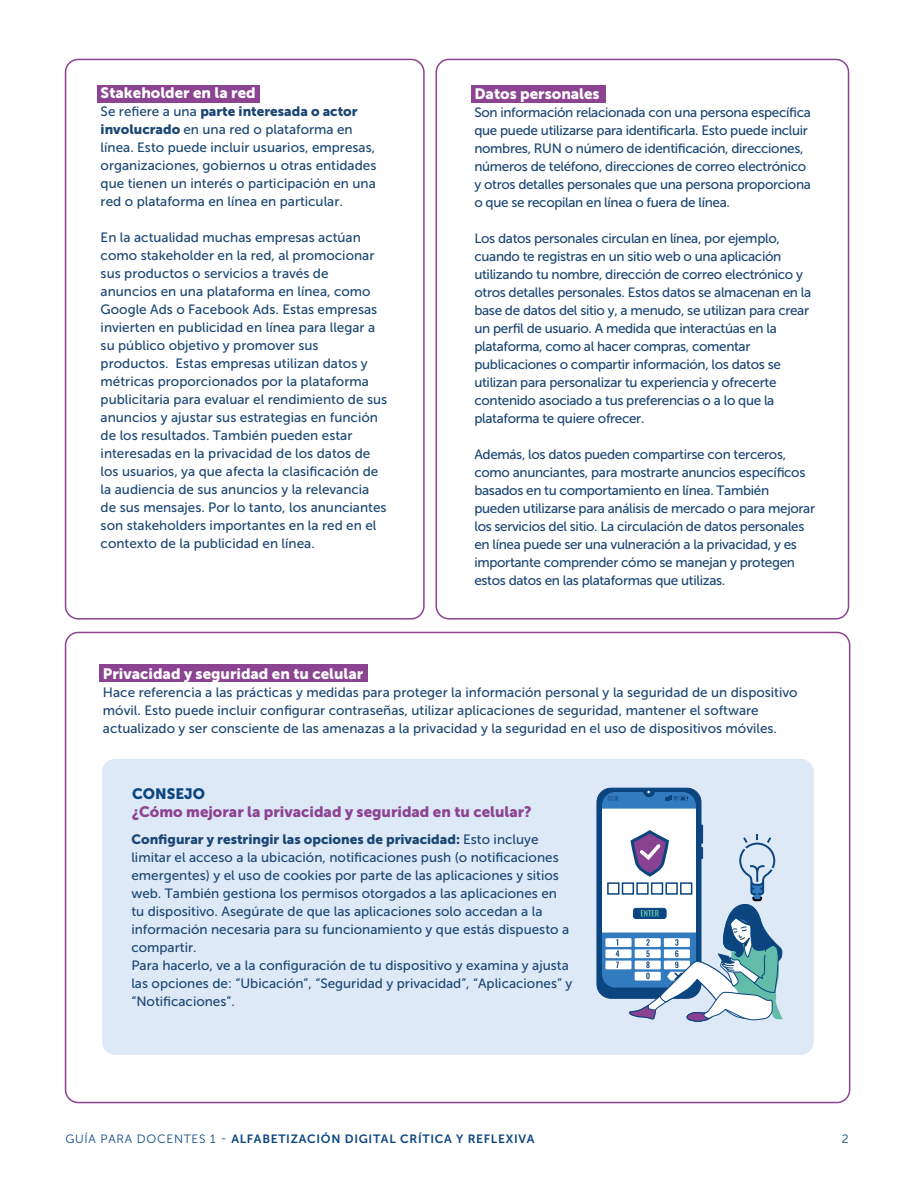
<style>
.page{position:relative;width:918px;height:1188px;background:#fff}
.page>*{position:absolute;margin:0;border:0;box-sizing:border-box;transform-origin:0 0}
.t1{font:15px "Museo Sans 900";color:#fff}
.t2{font:15px "Museo Sans 900";color:#8b4392}
.t3{font:15px "Museo Sans 900";color:#0b4580}
.t4{font:13.5px/18px "Museo Sans 500";color:#1b4673}
.t5{font:13.5px/18px "Museo Sans 500";letter-spacing:-.025em;color:#1b4673}
.t6{font:13.5px "Museo Sans 900";color:#1b4673}
.t7{font:12px "Museo Sans 700";letter-spacing:.06em;color:#0b4580}
.t8{font:12px "Museo Sans 300";color:#0b4580}
.s1{font-family:"Museo Sans 500"}
.s2{font-family:"Museo Sans 900"}
.s3{font-family:"Museo Sans 300"}
</style>
<div class="page">
<div style="left:471px;top:85px;width:135px;height:17px;background:#8b4392"></div>
<div style="left:102px;top:759px;width:712px;height:296px;background:#dee9f7;border-radius:13px"></div>
<div style="left:65px;top:59px;width:360px;height:561px;border:2px solid #8b4392;border-radius:13px"></div>
<div style="left:436px;top:59px;width:413px;height:561px;border:2px solid #8b4392;border-radius:13px"></div>
<svg style="left:596px;top:788px;width:187px;height:234px"></svg>
<div style="left:97px;top:85px;width:163px;height:17px;background:#8b4392"></div>
<div style="left:99px;top:665px;width:269px;height:17px;background:#8b4392"></div>
<p class="t1" style="left:101px;top:84px;width:157px">Stakeholder en la red</p>
<p class="t6" style="left:101px;top:104px;width:259px"><span class="s1">Se refiere a una</span> parte interesada o actor</p>
<p class="t4" style="left:101px;top:120px;width:277px"><span class="s2">involucrado</span> en una red o plataforma en línea. Esto puede incluir usuarios, empresas, organizaciones, gobiernos u otras entidades que tienen un interés o participación en una red o plataforma en línea en particular.</p>
<p class="t4" style="left:101px;top:228px;width:288px">En la actualidad muchas empresas actúan como stakeholder en la red, al promocionar sus productos o servicios a través de anuncios en una plataforma en línea, como Google Ads o Facebook Ads. Estas empresas invierten en publicidad en línea para llegar a su público objetivo y promover sus productos. Estas empresas utilizan datos y métricas proporcionados por la plataforma publicitaria para evaluar el rendimiento de sus anuncios y ajustar sus estrategias en función de los resultados. También pueden estar interesadas en la privacidad de los datos de los usuarios, ya que afecta la clasificación de la audiencia de sus anuncios y la relevancia de sus mensajes. Por lo tanto, los anunciantes son stakeholders importantes en la red en el contexto de la publicidad en línea.</p>
<p class="t1" style="left:474px;top:86px;width:127px">Datos personales</p>
<p class="t5" style="left:474px;top:104px;width:338px">Son información relacionada con una persona específica que puede utilizarse para identificarla. Esto puede incluir nombres, RUN o número de identificación, direcciones, números de teléfono, direcciones de correo electrónico y otros detalles personales que una persona proporciona o que se recopilan en línea o fuera de línea.</p>
<p class="t5" style="left:474px;top:230px;width:338px">Los datos personales circulan en línea, por ejemplo, cuando te registras en un sitio web o una aplicación utilizando tu nombre, dirección de correo electrónico y otros detalles personales. Estos datos se almacenan en la base de datos del sitio y, a menudo, se utilizan para crear un perfil de usuario. A medida que interactúas en la plataforma, como al hacer compras, comentar publicaciones o compartir información, los datos se utilizan para personalizar tu experiencia y ofrecerte contenido asociado a tus preferencias o a lo que la plataforma te quiere ofrecer.</p>
<p class="t5" style="left:474px;top:446px;width:342px">Además, los datos pueden compartirse con terceros, como anunciantes, para mostrarte anuncios específicos basados en tu comportamiento en línea. También pueden utilizarse para análisis de mercado o para mejorar los servicios del sitio. La circulación de datos personales en línea puede ser una vulneración a la privacidad, y es importante comprender cómo se manejan y protegen estos datos en las plataformas que utilizas.</p>
<p class="t1" style="left:103px;top:665px;width:262px">Privacidad y seguridad en tu celular</p>
<p class="t4" style="left:103px;top:683px;width:696px">Hace referencia a las prácticas y medidas para proteger la información personal y la seguridad de un dispositivo móvil. Esto puede incluir configurar contraseñas, utilizar aplicaciones de seguridad, mantener el software actualizado y ser consciente de las amenazas a la privacidad y la seguridad en el uso de dispositivos móviles.</p>
<p class="t3" style="left:132px;top:786px;width:75px">CONSEJO</p>
<p class="t2" style="left:132px;top:804px;width:401px">¿Cómo mejorar la privacidad y seguridad en tu celular?</p>
<p class="t6" style="left:131px;top:832px;width:409px">Configurar y restringir las opciones de privacidad: <span class="s1">Esto incluye</span></p>
<p class="t4" style="left:131px;top:849px;width:442px">limitar el acceso a la ubicación, notificaciones push (o notificaciones emergentes) y el uso de cookies por parte de las aplicaciones y sitios web. También gestiona los permisos otorgados a las aplicaciones en tu dispositivo. Asegúrate de que las aplicaciones solo accedan a la información necesaria para su funcionamiento y que estás dispuesto a compartir.<br>Para hacerlo, ve a la configuración de tu dispositivo y examina y ajusta las opciones de: “Ubicación”, “Seguridad y privacidad”, “Aplicaciones” y “Notificaciones”.</p>
<p class="t7" style="left:65px;top:1132px;width:471px"><span class="s3">GUÍA PARA DOCENTES 1 -</span> ALFABETIZACIÓN DIGITAL CRÍTICA Y REFLEXIVA</p>
<p class="t8" style="left:842px;top:1132px;width:8px">2</p>
</div>
